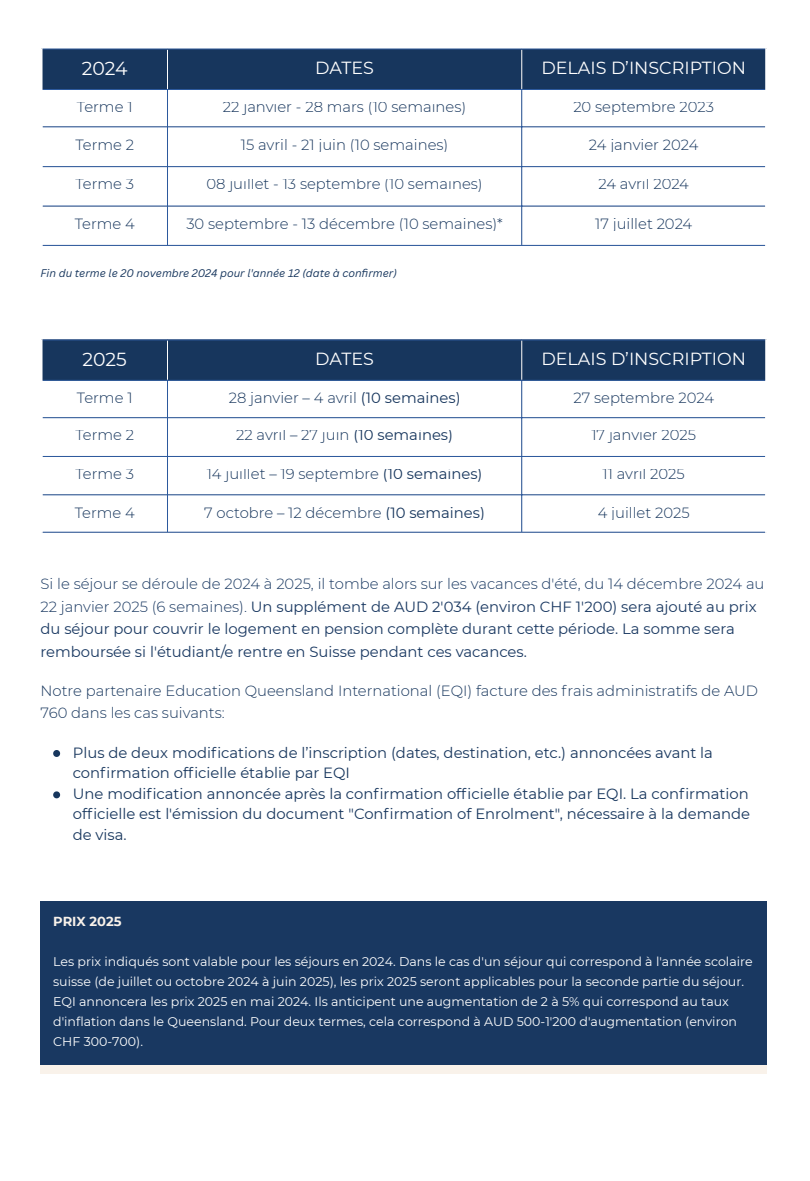
<style>
.page{position:relative;width:810px;height:1181px;background:#fff}
.page>*{position:absolute;margin:0;border:0;box-sizing:border-box;transform-origin:0 0}
.t1{font:18.9px "Montserrat";letter-spacing:-.005em;color:#fff}
.t2{font:17.55px "Montserrat";color:#fff}
.t3{font:300 14.85px/22.2px "Montserrat";color:#17365d}
.t4{font:14.85px/22.5px "Montserrat";color:#193861}
.t5{font:14.85px/20.7px "Montserrat";color:#17365d}
.t6{font:700 13.05px "Montserrat";color:#f9f2ea}
.t7{font:12.6px/20px "Montserrat";color:#fff}
.t8{font:italic 10.8px "Canva Sans";color:#17365d}
.s1{font-weight:400}
.s2{font-weight:300}
</style>
<div class="page">
<div style="left:43px;top:50px;width:722px;height:39px;background:#17365d"></div>
<hr style="left:167px;top:50px;width:1px;height:39px;background:#fff">
<hr style="left:521px;top:50px;width:1px;height:39px;background:#fff">
<hr style="left:167px;top:90px;width:1px;height:155px;background:#2c599d">
<hr style="left:521px;top:90px;width:1px;height:155px;background:#2c599d">
<hr style="left:43px;top:49px;width:722px;height:1px;background:#2c599d">
<hr style="left:43px;top:89px;width:722px;height:1px;background:#2c599d">
<hr style="left:43px;top:126px;width:722px;height:1px;background:#2c599d">
<hr style="left:43px;top:166px;width:722px;height:1px;background:#2c599d">
<hr style="left:43px;top:205px;width:722px;height:1px;background:#2c599d">
<hr style="left:43px;top:245px;width:722px;height:1px;background:#2c599d">
<div style="left:43px;top:340px;width:722px;height:40px;background:#17365d"></div>
<hr style="left:167px;top:340px;width:1px;height:40px;background:#fff">
<hr style="left:521px;top:340px;width:1px;height:40px;background:#fff">
<hr style="left:167px;top:381px;width:1px;height:150px;background:#2c599d">
<hr style="left:521px;top:381px;width:1px;height:150px;background:#2c599d">
<hr style="left:43px;top:339px;width:722px;height:1px;background:#2c599d">
<hr style="left:43px;top:380px;width:722px;height:1px;background:#2c599d">
<hr style="left:43px;top:417px;width:722px;height:1px;background:#2c599d">
<hr style="left:43px;top:456px;width:722px;height:1px;background:#2c599d">
<hr style="left:43px;top:494px;width:722px;height:1px;background:#2c599d">
<hr style="left:43px;top:531px;width:722px;height:1px;background:#2c599d">
<svg style="left:53px;top:750px;width:7px;height:7px"></svg>
<svg style="left:53px;top:791px;width:7px;height:7px"></svg>
<div style="left:41px;top:900px;width:726px;height:173px;background:#193861"></div>
<div style="left:41px;top:1065px;width:726px;height:8px;background:#f9f2ea"></div>
<p class="t1" style="left:82px;top:55px;width:47px">2024</p>
<p class="t2" style="left:315px;top:56px;width:60px">DATES</p>
<p class="t2" style="left:541px;top:56px;width:206px">DELAIS D’INSCRIPTION</p>
<p class="t3" style="left:77px;top:95px;width:57px">Terme 1</p>
<p class="t3" style="left:223px;top:95px;width:245px">22 janvier - 28 mars (10 semaines)</p>
<p class="t3" style="left:573px;top:95px;width:142px">20 septembre 2023</p>
<p class="t3" style="left:75px;top:133px;width:60px">Terme 2</p>
<p class="t3" style="left:241px;top:133px;width:209px">15 avril - 21 juin (10 semaines)</p>
<p class="t3" style="left:589px;top:133px;width:111px">24 janvier 2024</p>
<p class="t3" style="left:75px;top:172px;width:60px">Terme 3</p>
<p class="t3" style="left:206px;top:172px;width:278px">08 juillet - 13 septembre (10 semaines)</p>
<p class="t3" style="left:598px;top:172px;width:92px">24 avril 2024</p>
<p class="t3" style="left:75px;top:212px;width:62px">Terme 4</p>
<p class="t3" style="left:186px;top:212px;width:318px">30 septembre - 13 décembre (10 semaines)*</p>
<p class="t3" style="left:595px;top:212px;width:99px">17 juillet 2024</p>
<p class="t8" style="left:40px;top:266px;width:358px">Fin du terme le 20 novembre 2024 pour l'année 12 (date à confirmer)</p>
<p class="t1" style="left:83px;top:346px;width:46px">2025</p>
<p class="t2" style="left:315px;top:346px;width:60px">DATES</p>
<p class="t2" style="left:541px;top:346px;width:206px">DELAIS D’INSCRIPTION</p>
<p class="t3" style="left:77px;top:386px;width:57px">Terme 1</p>
<p class="t3" style="left:229px;top:386px;width:233px">28 janvier – 4 avril <span class="s1">(10 semaines)</span></p>
<p class="t3" style="left:573px;top:386px;width:142px">27 septembre 2024</p>
<p class="t3" style="left:75px;top:423px;width:60px">Terme 2</p>
<p class="t3" style="left:236px;top:423px;width:218px">22 avril – 27 juin <span class="s1">(10 semaines)</span></p>
<p class="t3" style="left:591px;top:423px;width:106px">17 janvier 2025</p>
<p class="t3" style="left:75px;top:462px;width:60px">Terme 3</p>
<p class="t3" style="left:207px;top:462px;width:277px">14 juillet – 19 septembre <span class="s1">(10 semaines)</span></p>
<p class="t3" style="left:603px;top:462px;width:84px">11 avril 2025</p>
<p class="t3" style="left:75px;top:500px;width:62px">Terme 4</p>
<p class="t3" style="left:204px;top:500px;width:282px">7 octobre – 12 décembre <span class="s1">(10 semaines)</span></p>
<p class="t3" style="left:598px;top:500px;width:93px">4 juillet 2025</p>
<p class="t4" style="left:40px;top:572px;width:726px"><span class="s2">Si le séjour se déroule de 2024 à 2025, il tombe alors sur les vacances d'été, du 14 décembre 2024 au 22 janvier 2025 (6 semaines).</span> Un supplément de AUD 2'034 (environ CHF 1'200) sera ajouté au prix du séjour pour couvrir le logement en pension complète durant cette période. La somme sera remboursée si l'étudiant/e rentre en Suisse pendant ces vacances.</p>
<p class="t3" style="left:40px;top:679px;width:719px">Notre partenaire Education Queensland International (EQI) facture des frais administratifs de AUD<br>760 dans les cas suivants:</p>
<p class="t5" style="left:73px;top:741px;width:679px">Plus de deux modifications de l’inscription (dates, destination, etc.) annoncées avant la confirmation officielle établie par EQI<br>Une modification annoncée après la confirmation officielle établie par EQI. La confirmation officielle est l'émission du document "Confirmation of Enrolment", nécessaire à la demande de visa.</p>
<p class="t6" style="left:53px;top:911px;width:70px">PRIX 2025</p>
<p class="t7" style="left:53px;top:951px;width:701px">Les prix indiqués sont valable pour les séjours en 2024. Dans le cas d'un séjour qui correspond à l'année scolaire suisse (de juillet ou octobre 2024 à juin 2025), les prix 2025 seront applicables pour la seconde partie du séjour.<br>EQI annoncera les prix 2025 en mai 2024. Ils anticipent une augmentation de 2 à 5% qui correspond au taux d'inflation dans le Queensland. Pour deux termes, cela correspond à AUD 500-1'200 d'augmentation (environ CHF 300-700).</p>
</div>
